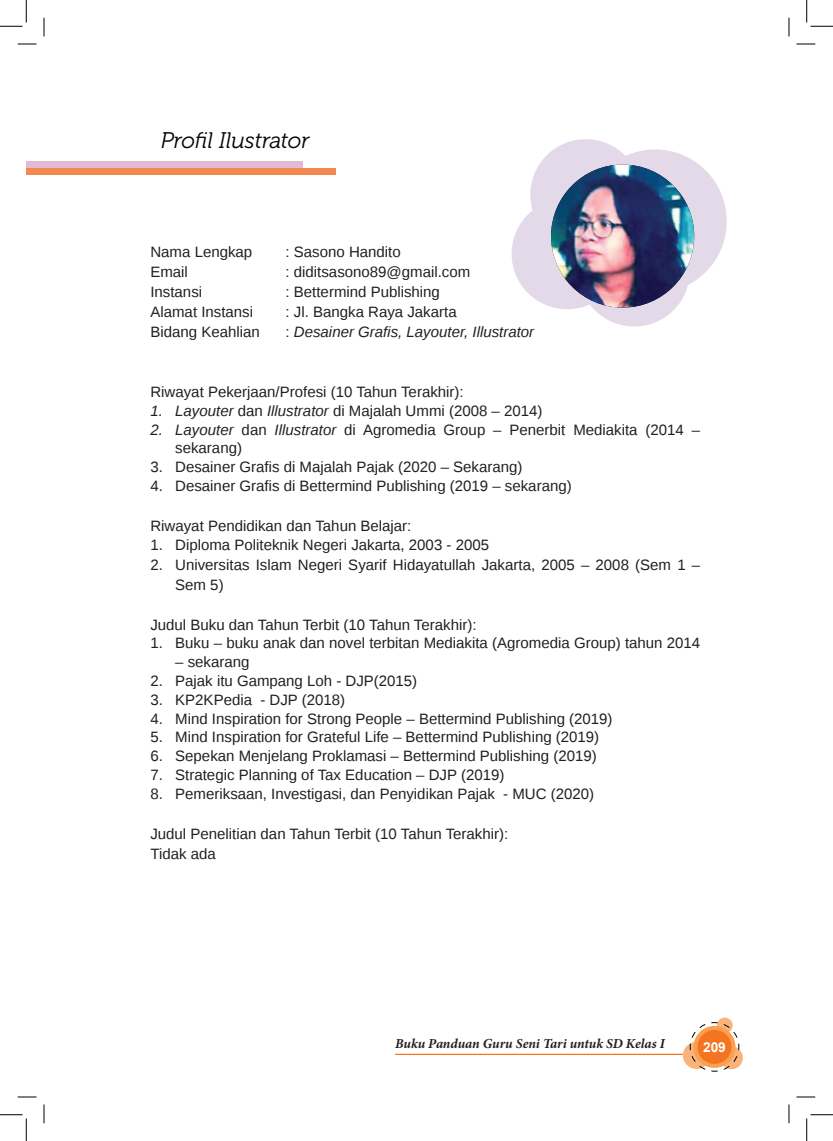
<style>
.page{position:relative;width:833px;height:1141px;background:#fff}
.page>*{position:absolute;margin:0;border:0;box-sizing:border-box;transform-origin:0 0}
.t1{font:italic 22.5px "Museo 300";letter-spacing:-.005em;color:#040503}
.t2{font:15px/20px "Liberation Sans";color:#231f20}
.t3{font:italic 15px "Liberation Sans";color:#231f20}
.t4{font:italic 700 13.75px "Minion Pro";letter-spacing:-.005em;color:#231f20}
.t5{font:700 13.62px "Arial";color:#fff}
.s1{font-style:normal}
.s2{font-style:italic}
</style>
<div class="page">
<hr style="left:395px;top:1053px;width:319px;height:1px;background:#f47421">
<svg style="left:682px;top:1041px;width:27px;height:27px"></svg>
<svg style="left:716px;top:1017px;width:16px;height:16px"></svg>
<div style="left:719px;top:1046px;width:23px;height:23px;background:#fab37b;border-radius:50%"></div>
<svg style="left:688px;top:1021px;width:51px;height:51px"></svg>
<div style="left:511px;top:198px;width:111px;height:111px;background:#e4d9e8;border-radius:50%"></div>
<div style="left:578px;top:215px;width:111px;height:111px;background:#e4d9e8;border-radius:50%"></div>
<div style="left:530px;top:139px;width:111px;height:111px;background:#e4d9e8;border-radius:50%"></div>
<div style="left:583px;top:149px;width:143px;height:144px;background:#e4d9e8;border-radius:50%"></div>
<img style="left:550px;top:164px;width:143px;height:143px;border-radius:71px">
<div style="left:26px;top:161px;width:276px;height:7px;background:#e3bad6"></div>
<div style="left:26px;top:168px;width:309px;height:6px;background:#f38750"></div>
<svg style="left:18px;top:43px;width:18px;height:2px"></svg>
<svg style="left:796px;top:43px;width:18px;height:2px"></svg>
<svg style="left:18px;top:1096px;width:18px;height:1px"></svg>
<svg style="left:796px;top:1096px;width:18px;height:1px"></svg>
<svg style="left:43px;top:18px;width:2px;height:18px"></svg>
<svg style="left:43px;top:1104px;width:2px;height:19px"></svg>
<svg style="left:788px;top:18px;width:1px;height:18px"></svg>
<svg style="left:788px;top:1104px;width:1px;height:19px"></svg>
<svg style="left:0;top:0;width:27px;height:27px"></svg>
<svg style="left:0;top:1114px;width:27px;height:26px"></svg>
<svg style="left:806px;top:0;width:26px;height:27px"></svg>
<svg style="left:806px;top:1114px;width:26px;height:26px"></svg>
<h1 class="t1" style="left:161px;top:128px;width:150px">Profil Ilustrator</h1>
<p class="t2" style="left:150px;top:242px;width:103px">Nama Lengkap</p>
<p class="t2" style="left:285px;top:242px;width:117px">: Sasono Handito</p>
<p class="t2" style="left:150px;top:262px;width:39px">Email</p>
<p class="t2" style="left:285px;top:262px;width:186px">: diditsasono89@gmail.com</p>
<p class="t2" style="left:150px;top:282px;width:53px">Instansi</p>
<p class="t2" style="left:285px;top:282px;width:156px">: Bettermind Publishing</p>
<p class="t2" style="left:150px;top:302px;width:104px">Alamat Instansi</p>
<p class="t2" style="left:285px;top:302px;width:172px">: Jl. Bangka Raya Jakarta</p>
<p class="t2" style="left:150px;top:322px;width:111px">Bidang Keahlian</p>
<p class="t3" style="left:285px;top:322px;width:250px"><span class="s1">:</span> Desainer Grafis, Layouter, Illustrator</p>
<p class="t2" style="left:150px;top:382px;width:314px">Riwayat Pekerjaan/Profesi (10 Tahun Terakhir):</p>
<p class="t2" style="left:150px;top:401px;width:393px"><span class="s2">1. Layouter</span> dan <span class="s2">Illustrator</span> di Majalah Ummi (2008 – 2014)</p>
<p class="t2" style="left:175px;top:420px;width:526px;line-height:18.8px;text-indent:-25px"><span class="s2">2. Layouter</span> dan <span class="s2">Illustrator</span> di Agromedia Group – Penerbit Mediakita (2014 – sekarang)</p>
<p class="t2" style="left:150px;top:457px;width:373px">3. Desainer Grafis di Majalah Pajak (2020 – Sekarang)</p>
<p class="t2" style="left:150px;top:476px;width:422px">4. Desainer Grafis di Bettermind Publishing (2019 – sekarang)</p>
<p class="t2" style="left:150px;top:516px;width:262px">Riwayat Pendidikan dan Tahun Belajar:</p>
<p class="t2" style="left:150px;top:535px;width:340px">1. Diploma Politeknik Negeri Jakarta, 2003 - 2005</p>
<p class="t2" style="left:175px;top:555px;width:526px;text-indent:-25px">2. Universitas Islam Negeri Syarif Hidayatullah Jakarta, 2005 – 2008 (Sem 1 –<br>Sem 5)</p>
<p class="t2" style="left:150px;top:615px;width:327px">Judul Buku dan Tahun Terbit (10 Tahun Terakhir):</p>
<p class="t2" style="left:150px;top:634px;width:551px">1. Buku – buku anak dan novel terbitan Mediakita (Agromedia Group) tahun 2014</p>
<p class="t2" style="left:175px;top:652px;width:76px">– sekarang</p>
<p class="t2" style="left:150px;top:671px;width:268px">2. Pajak itu Gampang Loh - DJP(2015)</p>
<p class="t2" style="left:150px;top:690px;width:196px">3. KP2KPedia - DJP (2018)</p>
<p class="t2" style="left:150px;top:709px;width:463px">4. Mind Inspiration for Strong People – Bettermind Publishing (2019)</p>
<p class="t2" style="left:150px;top:727px;width:450px">5. Mind Inspiration for Grateful Life – Bettermind Publishing (2019)</p>
<p class="t2" style="left:150px;top:746px;width:447px">6. Sepekan Menjelang Proklamasi – Bettermind Publishing (2019)</p>
<p class="t2" style="left:150px;top:765px;width:355px">7. Strategic Planning of Tax Education – DJP (2019)</p>
<p class="t2" style="left:150px;top:784px;width:445px">8. Pemeriksaan, Investigasi, dan Penyidikan Pajak - MUC (2020)</p>
<p class="t2" style="left:150px;top:824px;width:359px">Judul Penelitian dan Tahun Terbit (10 Tahun Terakhir):<br>Tidak ada</p>
<p class="t4" style="left:395px;top:1033px;width:271px">Buku Panduan Guru Seni Tari untuk SD Kelas I</p>
<p class="t5" style="left:702px;top:1037px;width:24px">209</p>
</div>
